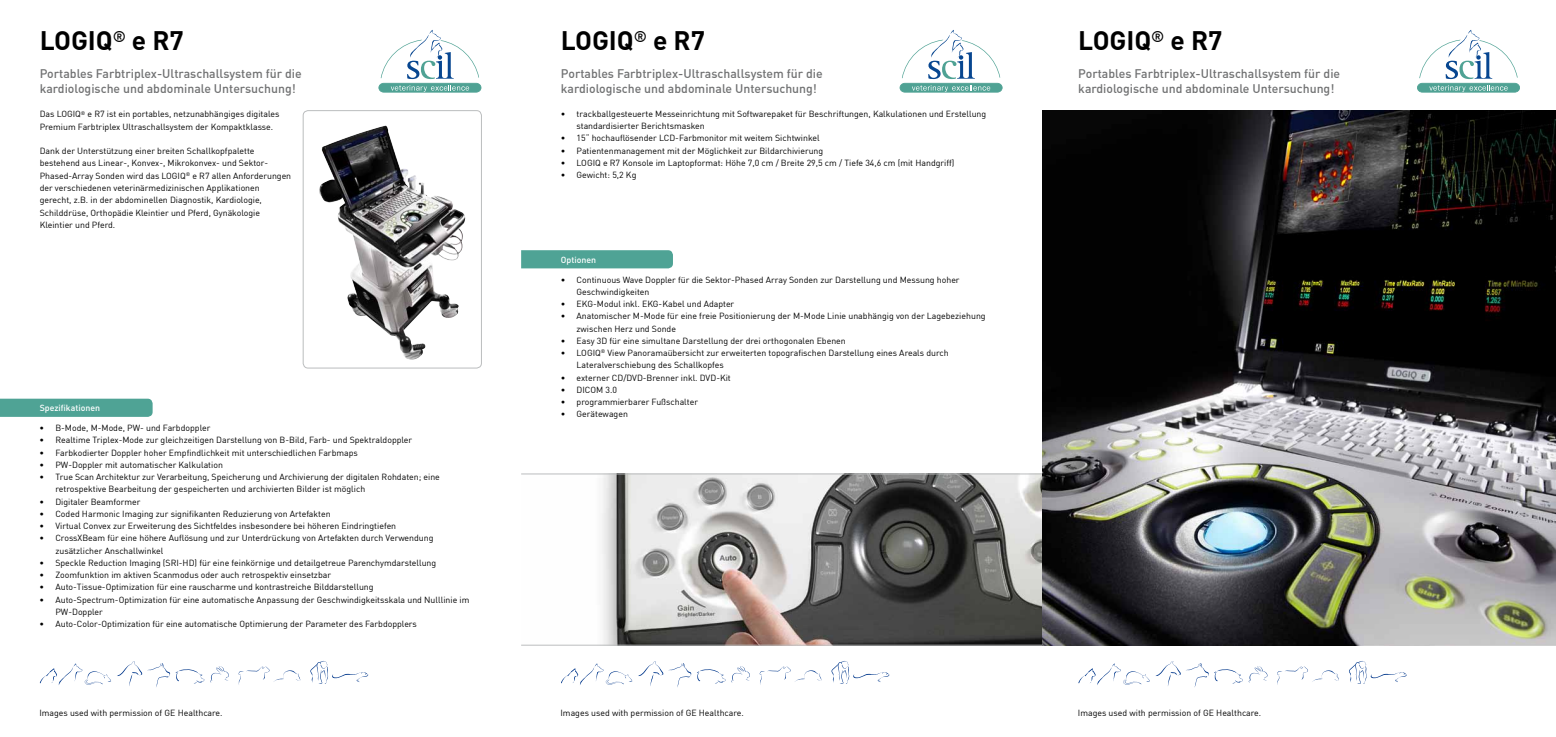
<style>
.page{position:relative;width:1556px;height:737px;background:#fff}
.page>*{position:absolute;margin:0;border:0;box-sizing:border-box;transform-origin:0 0}
.t1{font:700 26.25px "DIN";color:#000}
.t2{font:500 12.25px/14.7px "DIN";color:#707172}
.t3{font:8.75px/12.2px "DIN";color:#000}
.t4{font:500 8.75px "DIN";color:#fff}
</style>
<div class="page">
<svg style="left:378px;top:30px;width:103px;height:63px"></svg>
<svg style="left:899px;top:30px;width:103px;height:63px"></svg>
<svg style="left:1417px;top:30px;width:102px;height:63px"></svg>
<svg style="left:310px;top:661px;width:58px;height:23px"></svg>
<svg style="left:210px;top:666px;width:19px;height:16px"></svg>
<svg style="left:117px;top:661px;width:87px;height:26px"></svg>
<svg style="left:40px;top:663px;width:71px;height:22px"></svg>
<svg style="left:238px;top:666px;width:62px;height:19px"></svg>
<svg style="left:831px;top:661px;width:58px;height:23px"></svg>
<svg style="left:731px;top:666px;width:19px;height:16px"></svg>
<svg style="left:697px;top:669px;width:28px;height:14px"></svg>
<svg style="left:638px;top:661px;width:53px;height:26px"></svg>
<svg style="left:561px;top:663px;width:71px;height:22px"></svg>
<svg style="left:759px;top:666px;width:62px;height:19px"></svg>
<svg style="left:1349px;top:661px;width:57px;height:23px"></svg>
<svg style="left:1248px;top:666px;width:19px;height:16px"></svg>
<svg style="left:1155px;top:661px;width:87px;height:26px"></svg>
<svg style="left:1078px;top:663px;width:71px;height:22px"></svg>
<svg style="left:1277px;top:666px;width:61px;height:19px"></svg>
<svg style="left:0;top:398px;width:153px;height:19px;background:#57a79a"></svg>
<img style="left:319px;top:126px;width:139px;height:234px">
<div style="left:303px;top:110px;width:179px;height:258px;border:1px solid #bbbdbe;border-radius:5px"></div>
<div style="left:521px;top:250px;width:152px;height:18px;background:#4fa395"></div>
<img style="left:521px;top:474px;width:521px;height:170px">
<hr style="left:521px;top:473px;width:521px;height:1px;background:#bbbdbe">
<hr style="left:521px;top:644px;width:521px;height:1px;background:#bbbdbe">
<img style="left:1042px;top:111px;width:513px;height:534px">
<h1 class="t1" style="left:40px;top:24px;width:146px">LOGIQ<sup>®</sup> e R7</h1>
<h1 class="t1" style="left:561px;top:24px;width:146px">LOGIQ<sup>®</sup> e R7</h1>
<h1 class="t1" style="left:1078px;top:24px;width:146px">LOGIQ<sup>®</sup> e R7</h1>
<h2 class="t2" style="left:40px;top:66px;width:263px">Portables Farbtriplex-Ultraschallsystem für die kardiologische und abdominale Untersuchung!</h2>
<h2 class="t2" style="left:561px;top:66px;width:263px">Portables Farbtriplex-Ultraschallsystem für die kardiologische und abdominale Untersuchung!</h2>
<h2 class="t2" style="left:1078px;top:66px;width:263px">Portables Farbtriplex-Ultraschallsystem für die kardiologische und abdominale Untersuchung!</h2>
<p class="t3" style="left:40px;top:108px;width:241px">Das LOGIQ<sup>®</sup> e R7 ist ein portables, netzunabhängiges digitales<br>Premium Farbtriplex Ultraschallsystem der Kompaktklasse.</p>
<p class="t3" style="left:40px;top:145px;width:253px">Dank der Unterstützung einer breiten Schallkopfpalette bestehend aus Linear-, Konvex-, Mikrokonvex- und Sektor-Phased-Array Sonden wird das LOGIQ<sup>®</sup> e R7 allen Anforderungen der verschiedenen veterinärmedizinischen Applikationen gerecht, z.B. in der abdominellen Diagnostik, Kardiologie, Schilddrüse, Orthopädie Kleintier und Pferd, Gynäkologie Kleintier und Pferd.</p>
<p class="t4" style="left:40px;top:402px;width:62px">Spezifikationen</p>
<p class="t3" style="left:40px;top:422px;width:172px">• B-Mode, M-Mode, PW- und Farbdoppler</p>
<p class="t3" style="left:40px;top:434px;width:374px">• Realtime Triplex-Mode zur gleichzeitigen Darstellung von B-Bild, Farb- und Spektraldoppler</p>
<p class="t3" style="left:40px;top:446px;width:320px">• Farbkodierter Doppler hoher Empfindlichkeit mit unterschiedlichen Farbmaps</p>
<p class="t3" style="left:40px;top:458px;width:185px">• PW-Doppler mit automatischer Kalkulation</p>
<p class="t3" style="left:55px;top:471px;width:386px;text-indent:-16px">• True Scan Architektur zur Verarbeitung, Speicherung und Archivierung der digitalen Rohdaten; eine retrospektive Bearbeitung der gespeicherten und archivierten Bilder ist möglich</p>
<p class="t3" style="left:40px;top:495px;width:102px">• Digitaler Beamformer</p>
<p class="t3" style="left:40px;top:507px;width:292px">• Coded Harmonic Imaging zur signifikanten Reduzierung von Artefakten</p>
<p class="t3" style="left:40px;top:520px;width:358px">• Virtual Convex zur Erweiterung des Sichtfeldes insbesondere bei höheren Eindringtiefen</p>
<p class="t3" style="left:55px;top:532px;width:379px;text-indent:-16px">• CrossXBeam für eine höhere Auflösung und zur Unterdrückung von Artefakten durch Verwendung zusätzlicher Anschallwinkel</p>
<p class="t3" style="left:40px;top:556px;width:398px">• Speckle Reduction Imaging (SRI-HD) für eine feinkörnige und detailgetreue Parenchymdarstellung</p>
<p class="t3" style="left:40px;top:569px;width:293px">• Zoomfunktion im aktiven Scanmodus oder auch retrospektiv einsetzbar</p>
<p class="t3" style="left:40px;top:581px;width:335px">• Auto-Tissue-Optimization für eine rauscharme und kontrastreiche Bilddarstellung</p>
<p class="t3" style="left:55px;top:593px;width:415px;text-indent:-16px">• Auto-Spectrum-Optimization für eine automatische Anpassung der Geschwindigkeitsskala und Nulllinie im<br>PW-Doppler</p>
<p class="t3" style="left:40px;top:618px;width:379px">• Auto-Color-Optimization für eine automatische Optimierung der Parameter des Farbdopplers</p>
<p class="t3" style="left:576px;top:107px;width:411px;text-indent:-16px">• trackballgesteuerte Messeinrichtung mit Softwarepaket für Beschriftungen, Kalkulationen und Erstellung standardisierter Berichtsmasken</p>
<p class="t3" style="left:561px;top:132px;width:260px">• 15“ hochauflösender LCD-Farbmonitor mit weitem Sichtwinkel</p>
<p class="t3" style="left:561px;top:144px;width:264px">• Patientenmanagement mit der Möglichkeit zur Bildarchivierung</p>
<p class="t3" style="left:561px;top:156px;width:395px">• LOGIQ e R7 Konsole im Laptopformat: Höhe 7,0 cm / Breite 29,5 cm / Tiefe 34,6 cm (mit Handgriff)</p>
<p class="t3" style="left:561px;top:169px;width:77px">• Gewicht: 5,2 Kg</p>
<p class="t4" style="left:561px;top:254px;width:37px">Optionen</p>
<p class="t3" style="left:576px;top:273px;width:384px;text-indent:-16px">• Continuous Wave Doppler für die Sektor-Phased Array Sonden zur Darstellung und Messung hoher<br>Geschwindigkeiten</p>
<p class="t3" style="left:561px;top:298px;width:175px">• EKG-Modul inkl. EKG-Kabel und Adapter</p>
<p class="t3" style="left:576px;top:310px;width:410px;text-indent:-16px">• Anatomischer M-Mode für eine freie Positionierung der M-Mode Linie unabhängig von der Lagebeziehung zwischen Herz und Sonde</p>
<p class="t3" style="left:561px;top:334px;width:286px">• Easy 3D für eine simultane Darstellung der drei orthogonalen Ebenen</p>
<p class="t3" style="left:576px;top:347px;width:373px;text-indent:-16px">• LOGIQ<sup>®</sup> View Panoramaübersicht zur erweiterten topografischen Darstellung eines Areals durch<br>Lateralverschiebung des Schallkopfes</p>
<p class="t3" style="left:561px;top:371px;width:171px">• externer CD/DVD-Brenner inkl. DVD-Kit</p>
<p class="t3" style="left:561px;top:383px;width:58px">• DICOM 3.0</p>
<p class="t3" style="left:561px;top:396px;width:139px">• programmierbarer Fußschalter</p>
<p class="t3" style="left:561px;top:408px;width:69px">• Gerätewagen</p>
<p class="t3" style="left:39px;top:706px;width:185px">Images used with permission of GE Healthcare.</p>
<p class="t3" style="left:560px;top:706px;width:185px">Images used with permission of GE Healthcare.</p>
<p class="t3" style="left:1077px;top:706px;width:185px">Images used with permission of GE Healthcare.</p>
</div>
